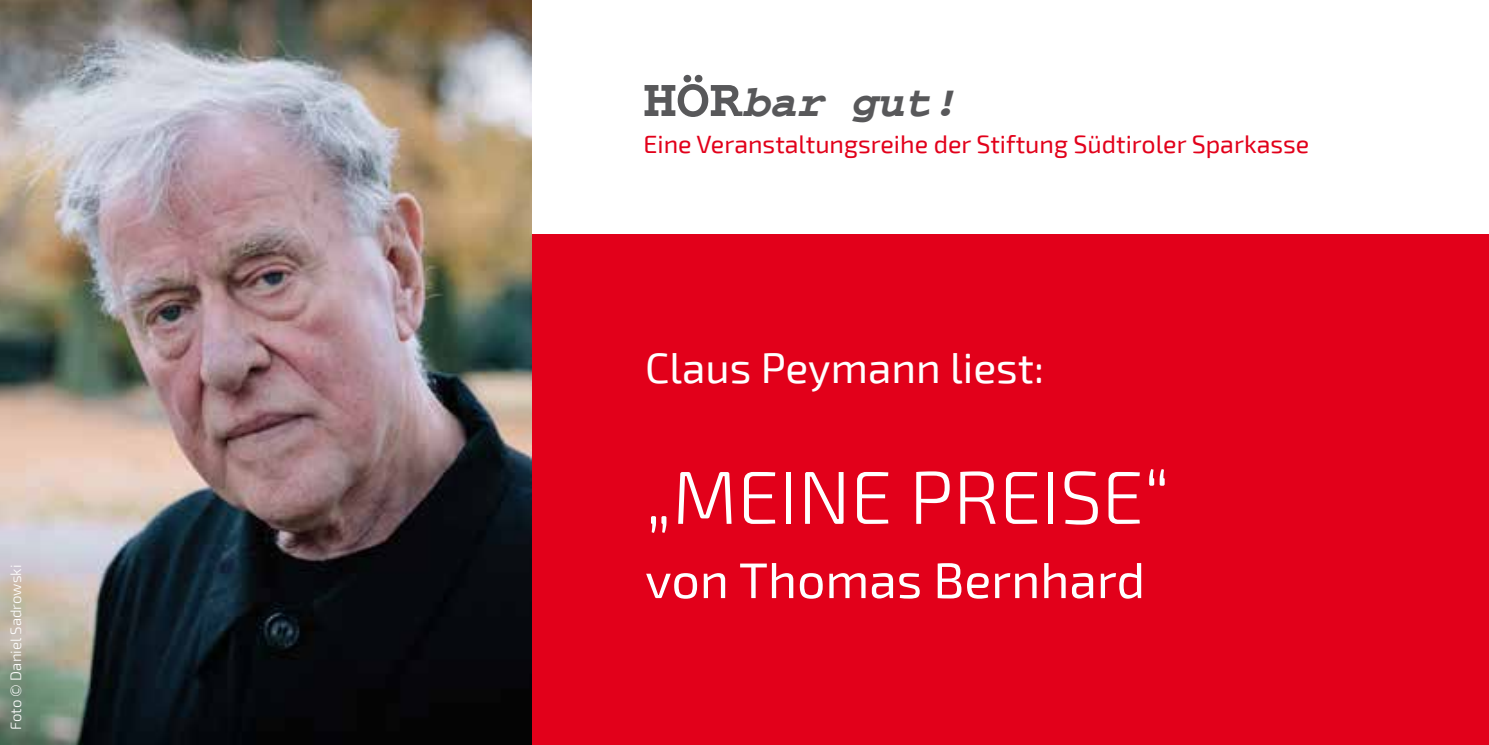
<style>
.page{position:relative;width:1489px;height:745px;background:#fff}
.page>*{position:absolute;margin:0;border:0;box-sizing:border-box;transform-origin:0 0}
.t1{font:300 75px "Exo 2";color:#fff}
.t2{font:50px "Exo 2";color:#fff}
.t3{font:italic 700 45px "Courier";color:#58585a}
.t4{font:42.5px "Exo 2";color:#fff}
.t5{font:25px "Exo 2";color:#e2001a}
.t6{font:300 15px "Exo 2";color:#fff}
.s1{font-style:normal;font-size:55px}
</style>
<div class="page">
<div style="left:531px;top:235px;width:957px;height:509px;background:#e2001a"></div>
<img style="left:0;top:0;width:531px;height:744px">
<p class="t6" style="left:7px;top:729px;width:167px;rotate:-90deg">Foto © Daniel Sadrowski</p>
<h3 class="t3" style="left:643px;top:78px;width:317px"><span class="s1">HÖR</span>bar gut!</h3>
<p class="t5" style="left:643px;top:130px;width:667px">Eine Veranstaltungsreihe der Stiftung Südtiroler Sparkasse</p>
<h3 class="t4" style="left:645px;top:342px;width:400px">Claus Peymann liest:</h3>
<h1 class="t1" style="left:645px;top:454px;width:526px">„MEINE PREISE“</h1>
<h2 class="t2" style="left:645px;top:551px;width:501px">von Thomas Bernhard</h2>
</div>
